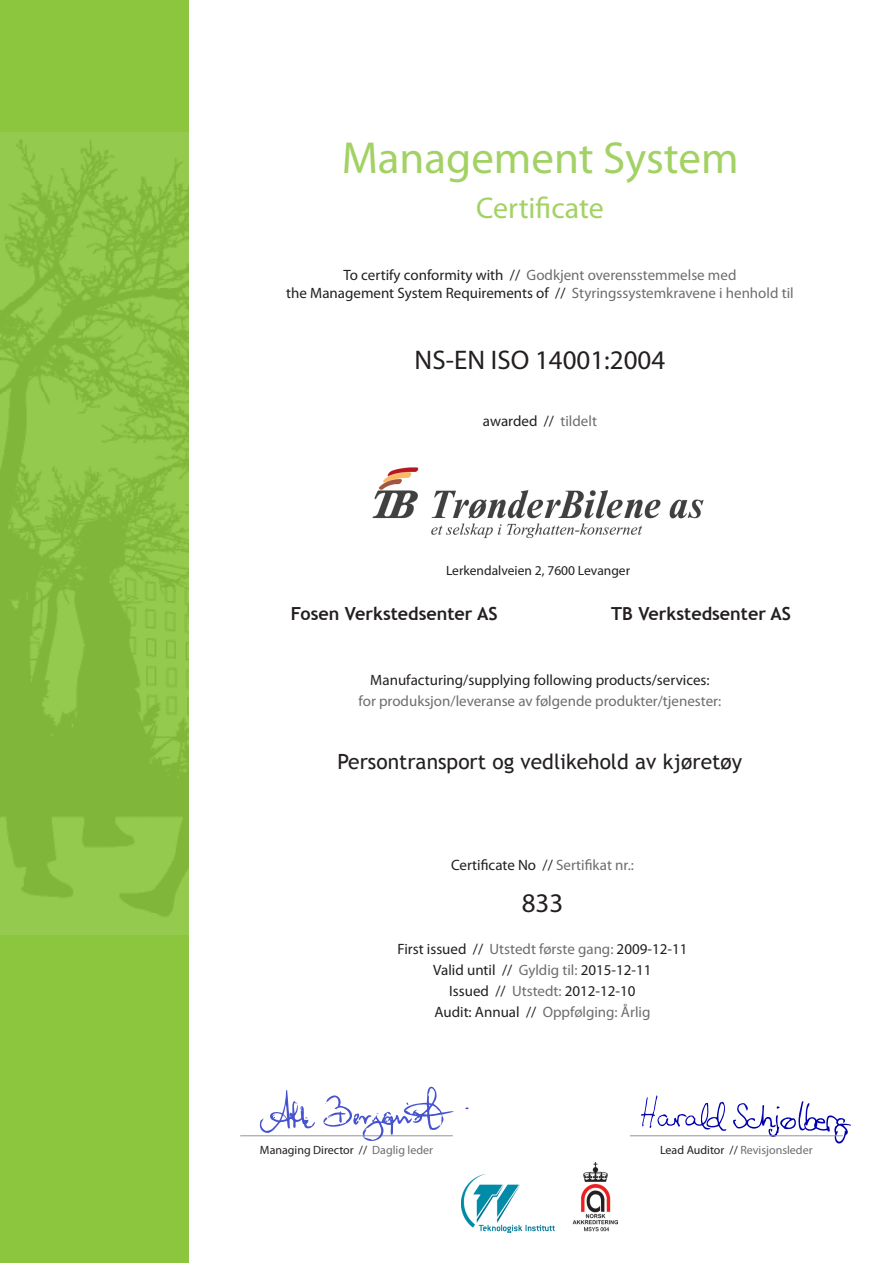
<style>
.page{position:relative;width:893px;height:1263px;background:#fff}
.page>*{position:absolute;margin:0;border:0;box-sizing:border-box;transform-origin:0 0}
.t1{font:45px "Myriad Pro";color:#8bc63e}
.t2{font:30px "Myriad Pro";color:#8bc63e}
.t3{font:27px "Myriad Pro";color:#231f20}
.t4{font:21px "Trebuchet MS";color:#231f20}
.t5{font:700 18px "Trebuchet MS";color:#231f20}
.t6{font:15px "Myriad Pro";color:#231f20}
.t7{font:15px "Myriad Pro";color:#6c6d70}
.t8{font:13.5px "Myriad Pro";color:#231f20}
.t9{font:12px "Myriad Pro";color:#231f20}
.t10{font:12px "Myriad Pro";color:#6c6d70}
.s1{color:#231f20}
.s2{color:#6c6d70}
</style>
<div class="page">
<svg style="left:641px;top:1095px;width:210px;height:49px"></svg>
<div style="left:0;top:0;width:188px;height:1263px;background:#8bc63e"></div>
<hr style="left:240px;top:1135px;width:213px;height:1px;background:#939598">
<hr style="left:630px;top:1135px;width:213px;height:1px;background:#939598">
<img style="left:461px;top:1163px;width:156px;height:70px">
<img style="left:0;top:133px;width:188px;height:802px">
<img style="left:372px;top:467px;width:332px;height:72px">
<svg style="left:259px;top:1090px;width:56px;height:43px"></svg>
<svg style="left:323px;top:1086px;width:131px;height:55px"></svg>
<h1 class="t1" style="left:341px;top:131px;width:399px">Management System</h1>
<h2 class="t2" style="left:476px;top:190px;width:129px">Certificate</h2>
<p class="t7" style="left:343px;top:266px;width:394px"><span class="s1">To certify conformity with //</span> Godkjent overensstemmelse med</p>
<p class="t6" style="left:286px;top:284px;width:509px">the Management System Requirements of // <span class="s2">Styringssystemkravene i henhold til</span></p>
<p class="t3" style="left:415px;top:344px;width:252px">NS-EN ISO 14001:2004</p>
<p class="t6" style="left:483px;top:412px;width:116px">awarded // <span class="s2">tildelt</span></p>
<p class="t8" style="left:446px;top:562px;width:185px">Lerkendalveien 2, 7600 Levanger</p>
<p class="t5" style="left:291px;top:602px;width:208px">Fosen Verkstedsenter AS</p>
<p class="t5" style="left:611px;top:602px;width:181px">TB Verkstedsenter AS</p>
<p class="t6" style="left:370px;top:671px;width:341px">Manufacturing/supplying following products/services:</p>
<p class="t7" style="left:359px;top:692px;width:364px">for produksjon/leveranse av følgende produkter/tjenester:</p>
<p class="t4" style="left:338px;top:749px;width:406px">Persontransport og vedlikehold av kjøretøy</p>
<p class="t6" style="left:451px;top:855px;width:184px">Certificate No // <span class="s2">Sertifikat nr.:</span></p>
<p class="t3" style="left:522px;top:886px;width:43px">833</p>
<p class="t6" style="left:397px;top:939px;width:291px">First issued // <span class="s2">Utstedt første gang:</span> 2009-12-11</p>
<p class="t6" style="left:433px;top:960px;width:220px">Valid until // <span class="s2">Gyldig til:</span> 2015-12-11</p>
<p class="t6" style="left:449px;top:981px;width:188px">Issued // <span class="s2">Utstedt:</span> 2012-12-10</p>
<p class="t7" style="left:434px;top:1002px;width:218px"><span class="s1">Audit: Annual //</span> Oppfølging: Årlig</p>
<p class="t9" style="left:260px;top:1143px;width:175px">Managing Director // <span class="s2">Daglig leder</span></p>
<p class="t10" style="left:660px;top:1143px;width:154px"><span class="s1">Lead Auditor //</span> Revisjonsleder</p>
</div>
